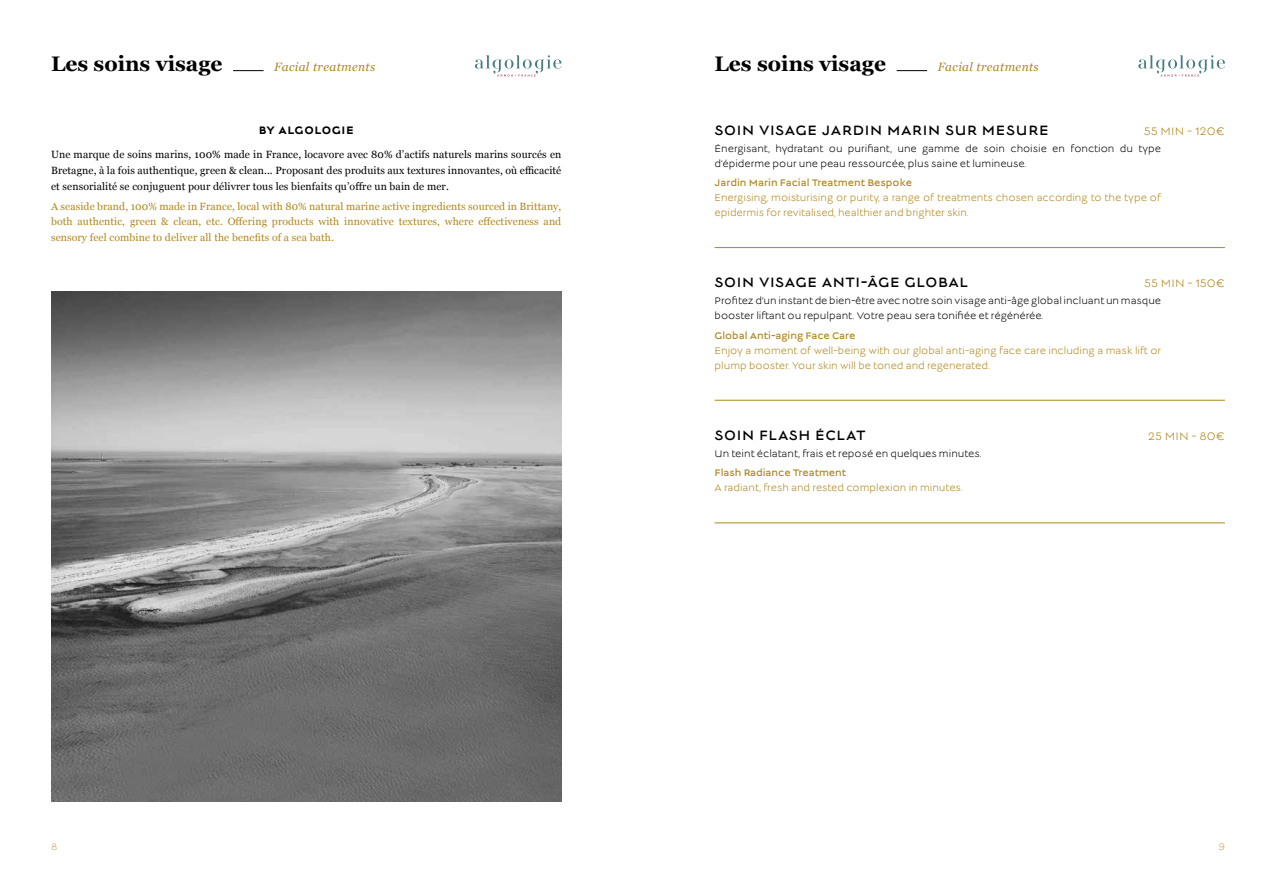
<style>
.page{position:relative;width:1276px;height:893px;background:#fff}
.page>*{position:absolute;margin:0;border:0;box-sizing:border-box;transform-origin:0 0}
.t1{font:700 21px "Georgia";color:#000}
.t2{font:15px "Lucien";letter-spacing:.05em;color:#000}
.t3{font:italic 12px "Georgia";letter-spacing:.03em;color:#af871d}
.t4{font:12px "Lucien";letter-spacing:.005em;color:#af871d}
.t5{font:700 12px "Lucien";letter-spacing:.05em;color:#000}
.t6{font:10.5px/15px "Lucien";color:#000}
.t7{font:10.5px/15px "Lucien";color:#af871d}
.t8{font:10.5px/15.8px "Georgia";letter-spacing:.01em;color:#000;text-align:justify}
.t9{font:10.5px/15.8px "Georgia";letter-spacing:.01em;color:#af871d;text-align:justify}
.t10{font:10.5px "Lucien";color:#af871d}
.t11{font:300 10.5px "Lucien";color:#af871d}
</style>
<div class="page">
<hr style="left:233px;top:70px;width:30px;height:1px;background:#000">
<img style="left:51px;top:291px;width:510px;height:510px">
<svg style="left:475px;top:55px;width:86px;height:22px"></svg>
<svg style="left:1138px;top:55px;width:87px;height:22px"></svg>
<hr style="left:896px;top:70px;width:31px;height:1px;background:#000">
<hr style="left:714px;top:247px;width:511px;height:1px;background:#af871d">
<hr style="left:714px;top:400px;width:511px;height:1px;background:#af871d">
<hr style="left:714px;top:522px;width:511px;height:1px;background:#af871d">
<h1 class="t1" style="left:51px;top:48px;width:173px">Les soins visage</h1>
<p class="t3" style="left:274px;top:58px;width:103px">Facial treatments</p>
<h1 class="t1" style="left:714px;top:48px;width:173px">Les soins visage</h1>
<p class="t3" style="left:937px;top:58px;width:103px">Facial treatments</p>
<p class="t5" style="left:259px;top:124px;width:97px">BY ALGOLOGIE</p>
<p class="t8" style="left:51px;top:146px;width:512px">Une marque de soins marins, 100% made in France, locavore avec 80% d’actifs naturels marins sourcés en Bretagne, à la fois authentique, green &amp; clean... Proposant des produits aux textures innovantes, où efficacité et sensorialité se conjuguent pour délivrer tous les bienfaits qu’offre un bain de mer.</p>
<p class="t9" style="left:51px;top:198px;width:512px">A seaside brand, 100% made in France, local with 80% natural marine active ingredients sourced in Brittany, both authentic, green &amp; clean, etc. Offering products with innovative textures, where effectiveness and sensory feel combine to deliver all the benefits of a sea bath.</p>
<h2 class="t2" style="left:714px;top:123px;width:335px">SOIN VISAGE JARDIN MARIN SUR MESURE</h2>
<p class="t4" style="left:1143px;top:125px;width:82px">55 MIN - 120€</p>
<p class="t6" style="left:714px;top:142px;width:448px">Énergisant, hydratant ou purifiant, une gamme de soin choisie en fonction du type d’épiderme pour une peau ressourcée, plus saine et lumineuse.</p>
<p class="t10" style="left:714px;top:178px;width:199px">Jardin Marin Facial Treatment Bespoke</p>
<p class="t7" style="left:714px;top:191px;width:448px">Energising, moisturising or purity, a range of treatments chosen according to the type of epidermis for revitalised, healthier and brighter skin.</p>
<h2 class="t2" style="left:714px;top:276px;width:255px">SOIN VISAGE ANTI-ÂGE GLOBAL</h2>
<p class="t4" style="left:1144px;top:278px;width:82px">55 MIN - 150€</p>
<p class="t6" style="left:714px;top:294px;width:448px">Profitez d’un instant de bien-être avec notre soin visage anti-âge global incluant un masque booster liftant ou repulpant. Votre peau sera tonifiée et régénérée.</p>
<p class="t10" style="left:714px;top:331px;width:142px">Global Anti-aging Face Care</p>
<p class="t7" style="left:714px;top:343px;width:448px">Enjoy a moment of well-being with our global anti-aging face care including a mask lift or plump booster. Your skin will be toned and regenerated.</p>
<h2 class="t2" style="left:714px;top:428px;width:153px">SOIN FLASH ÉCLAT</h2>
<p class="t4" style="left:1147px;top:431px;width:78px">25 MIN - 80€</p>
<p class="t6" style="left:714px;top:447px;width:268px">Un teint éclatant, frais et reposé en quelques minutes.</p>
<p class="t10" style="left:714px;top:468px;width:133px">Flash Radiance Treatment</p>
<p class="t7" style="left:714px;top:481px;width:250px">A radiant, fresh and rested complexion in minutes.</p>
<p class="t11" style="left:51px;top:842px;width:8px">8</p>
<p class="t11" style="left:1218px;top:842px;width:8px">9</p>
</div>
